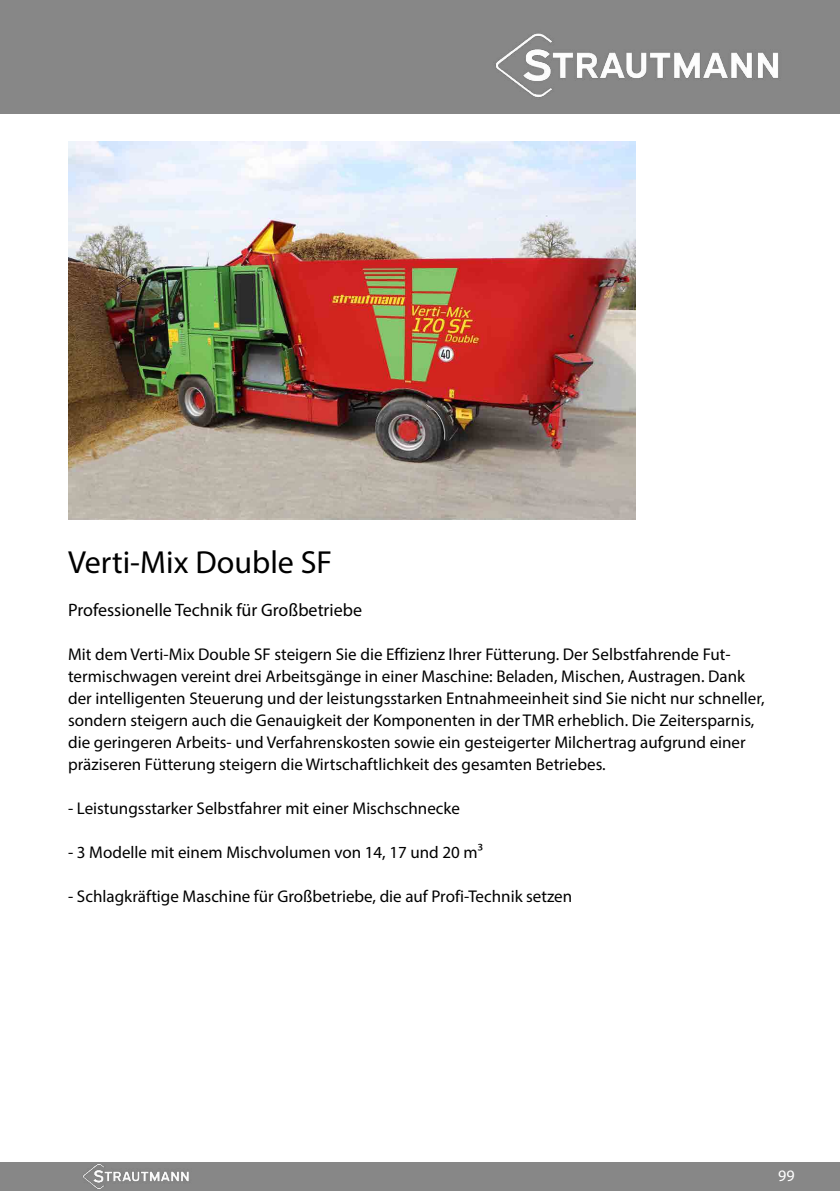
<style>
.page{position:relative;width:840px;height:1191px;background:#fff}
.page>*{position:absolute;margin:0;border:0;box-sizing:border-box;transform-origin:0 0}
.t1{font:32px "Myriad Pro";color:#000}
.t2{font:18px "Myriad Pro";color:#000}
.t3{font:17px/22px "Myriad Pro";color:#000}
.t4{font:16px "Myriad Pro";color:#fff}
</style>
<div class="page">
<div style="left:0;top:1162px;width:839px;height:29px;background:#878787"></div>
<img style="left:83px;top:1164px;width:106px;height:25px">
<img style="left:68px;top:142px;width:567px;height:378px">
<div style="left:0;top:0;width:839px;height:113px;background:#878787"></div>
<img style="left:495px;top:33px;width:283px;height:65px">
<h1 class="t1" style="left:68px;top:543px;width:265px">Verti-Mix Double SF</h1>
<p class="t2" style="left:68px;top:599px;width:295px">Professionelle Technik für Großbetriebe</p>
<p class="t3" style="left:68px;top:643px;width:697px">Mit dem Verti-Mix Double SF steigern Sie die Effizienz Ihrer Fütterung. Der Selbstfahrende Fut&shy;termischwagen vereint drei Arbeitsgänge in einer Maschine: Beladen, Mischen, Austragen. Dank der intelligenten Steuerung und der leistungsstarken Entnahmeeinheit sind Sie nicht nur schneller, sondern steigern auch die Genauigkeit der Komponenten in der TMR erheblich. Die Zeitersparnis, die geringeren Arbeits- und Verfahrenskosten sowie ein gesteigerter Milchertrag aufgrund einer präziseren Fütterung steigern die Wirtschaftlichkeit des gesamten Betriebes.</p>
<p class="t3" style="left:68px;top:797px;width:393px">- Leistungsstarker Selbstfahrer mit einer Mischschnecke</p>
<p class="t3" style="left:68px;top:841px;width:416px">- 3 Modelle mit einem Mischvolumen von 14, 17 und 20 m³</p>
<p class="t3" style="left:68px;top:885px;width:505px">- Schlagkräftige Maschine für Großbetriebe, die auf Profi-Technik setzen</p>
<p class="t4" style="left:777px;top:1165px;width:18px">99</p>
</div>
